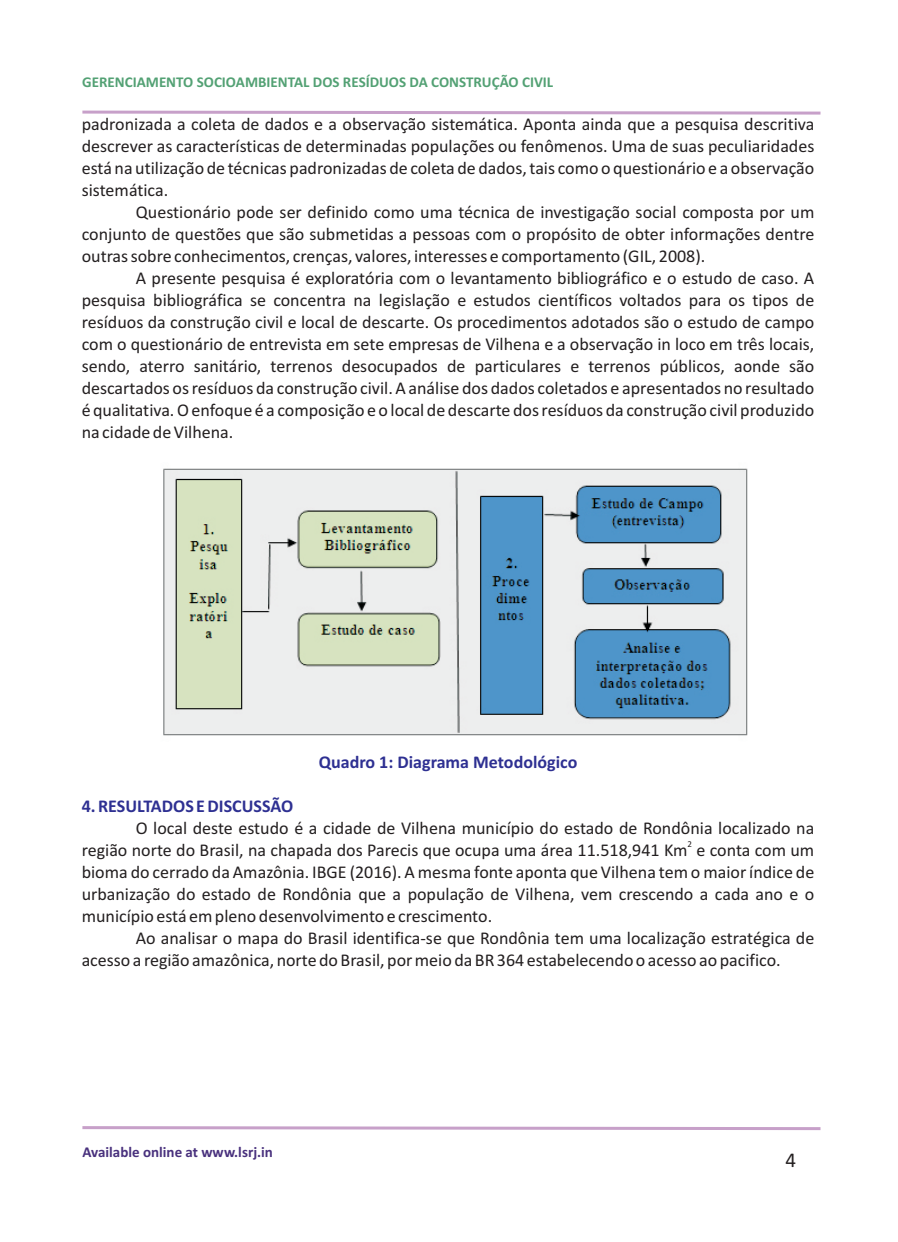
<style>
.page{position:relative;width:898px;height:1242px;background:#fff}
.page>*{position:absolute;margin:0;border:0;box-sizing:border-box;transform-origin:0 0}
.t1{font:21px "Calibri";color:#231f20}
.t2{font:18px/21.9px "Calibri";color:#231f20;text-align:justify}
.t3{font:700 18px "Calibri";color:#2e3092}
.t4{font:700 15px "Calibri";color:#53a174}
.t5{font:700 15px "Calibri";color:#49317d}
.t6{font:9px "Calibri";color:#231f20}
</style>
<div class="page">
<svg style="left:82px;top:110px;width:739px;height:5px"></svg>
<svg style="left:82px;top:1126px;width:739px;height:5px"></svg>
<img style="left:163px;top:468px;width:585px;height:268px">
<p class="t4" style="left:82px;top:76px;width:472px">GERENCIAMENTO SOCIOAMBIENTAL DOS RESÍDUOS DA CONSTRUÇÃO CIVIL</p>
<p class="t2" style="left:82px;top:115px;width:734px">padronizada a coleta de dados e a observação sistemática. Aponta ainda que a pesquisa descritiva descrever as características de determinadas populações ou fenômenos. Uma de suas peculiaridades está na utilização de técnicas padronizadas de coleta de dados, tais como o questionário e a observação sistemática.</p>
<p class="t2" style="left:82px;top:203px;width:734px;text-indent:54px">Questionário pode ser definido como uma técnica de investigação social composta por um conjunto de questões que são submetidas a pessoas com o propósito de obter informações dentre outras sobre conhecimentos, crenças, valores, interesses e comportamento (GIL, 2008).</p>
<p class="t2" style="left:82px;top:269px;width:734px;text-indent:54px">A presente pesquisa é exploratória com o levantamento bibliográfico e o estudo de caso. A pesquisa bibliográfica se concentra na legislação e estudos científicos voltados para os tipos de resíduos da construção civil e local de descarte. Os procedimentos adotados são o estudo de campo com o questionário de entrevista em sete empresas de Vilhena e a observação in loco em três locais, sendo, aterro sanitário, terrenos desocupados de particulares e terrenos públicos, aonde são descartados os resíduos da construção civil. A análise dos dados coletados e apresentados no resultado é qualitativa. O enfoque é a composição e o local de descarte dos resíduos da construção civil produzido na cidade de Vilhena.</p>
<p class="t3" style="left:82px;top:798px;width:213px">4. RESULTADOS E DISCUSSÃO</p>
<p class="t3" style="left:318px;top:754px;width:260px">Quadro 1: Diagrama Metodológico</p>
<p class="t2" style="left:136px;top:818px;width:679px">O local deste estudo é a cidade de Vilhena município do estado de Rondônia localizado na</p>
<p class="t6" style="left:687px;top:840px;width:6px">2</p>
<p class="t2" style="left:82px;top:840px;width:734px">região norte do Brasil, na chapada dos Parecis que ocupa uma área 11.518,941 Km e conta com um bioma do cerrado da Amazônia. IBGE (2016). A mesma fonte aponta que Vilhena tem o maior índice de urbanização do estado de Rondônia que a população de Vilhena, vem crescendo a cada ano e o município está em pleno desenvolvimento e crescimento.</p>
<p class="t2" style="left:82px;top:928px;width:733px;text-indent:54px">Ao analisar o mapa do Brasil identifica-se que Rondônia tem uma localização estratégica de acesso a região amazônica, norte do Brasil, por meio da BR 364 estabelecendo o acesso ao pacifico.</p>
<p class="t5" style="left:82px;top:1145px;width:192px">Available online at www.lsrj.in</p>
<p class="t1" style="left:785px;top:1150px;width:12px">4</p>
</div>
